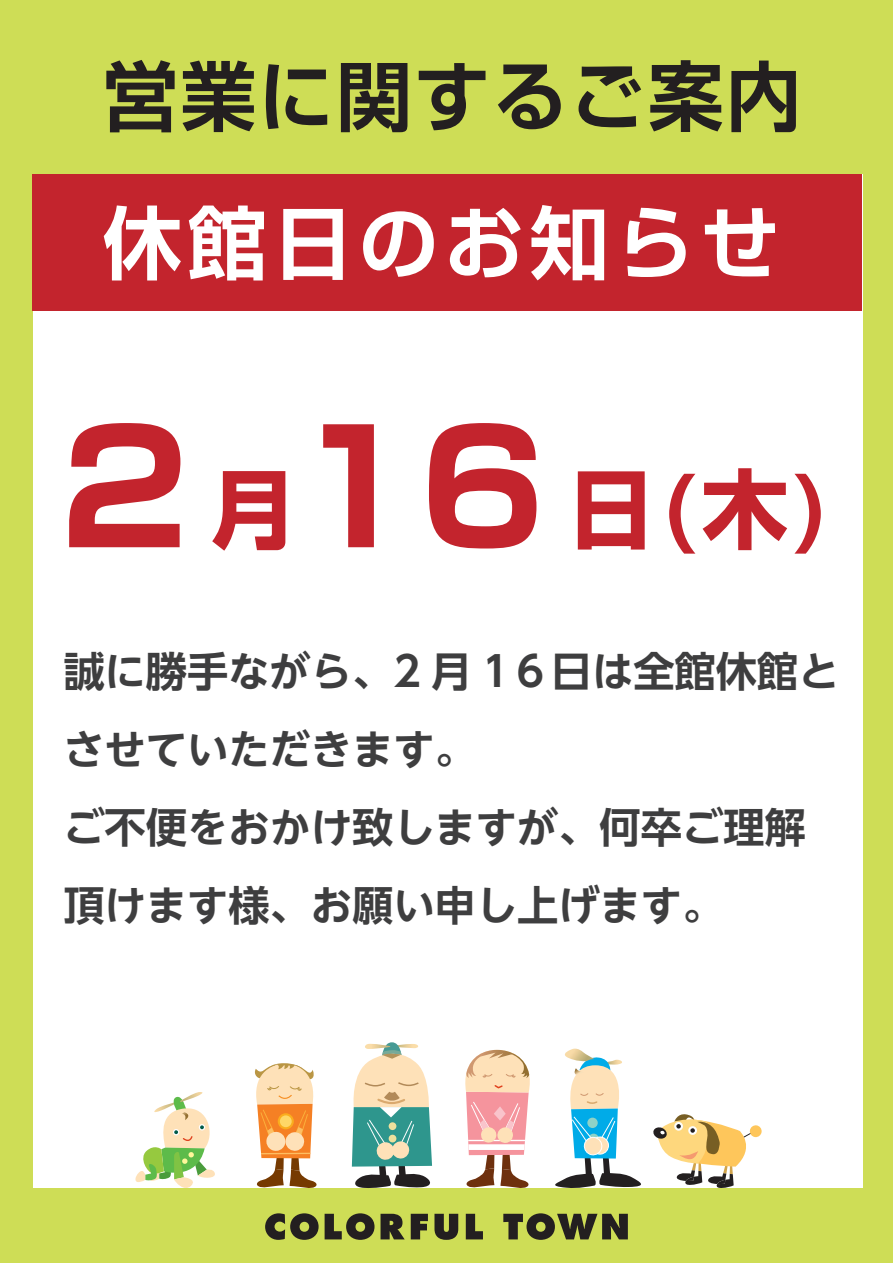
<style>
.page{position:relative;width:893px;height:1263px;background:#cedd56}
.page>*{position:absolute;margin:0;border:0;box-sizing:border-box;transform-origin:0 0}
.t1{font:700 86.55px "Shin Go Pr 6";color:#c3242d}
.t2{font:700 79.35px "Shin Go Pr 6 De";letter-spacing:.075em;color:#fff}
.t3{font:700 76.05px "Shin Go Pr 6 De";letter-spacing:.025em;color:#231f20}
.t4{font:700 41.25px/78px "UD Shin Go NT Pro De";color:#3e3e3f}
.s1{font-size:156px}
</style>
<div class="page">
<svg style="left:265px;top:1213px;width:54px;height:27px"></svg>
<svg style="left:325px;top:1213px;width:49px;height:27px"></svg>
<svg style="left:381px;top:1214px;width:24px;height:25px"></svg>
<svg style="left:411px;top:1214px;width:17px;height:25px"></svg>
<svg style="left:434px;top:1214px;width:24px;height:26px"></svg>
<svg style="left:466px;top:1214px;width:17px;height:25px"></svg>
<svg style="left:503px;top:1213px;width:125px;height:27px"></svg>
<div style="left:33px;top:174px;width:829px;height:1013px;background:#fff"></div>
<div style="left:32px;top:174px;width:829px;height:136px;background:#c3242d"></div>
<img style="left:194px;top:1092px;width:9px;height:2px">
<svg style="left:134px;top:1094px;width:82px;height:94px"></svg>
<img style="left:565px;top:1048px;width:22px;height:7px">
<svg style="left:252px;top:1063px;width:66px;height:125px"></svg>
<svg style="left:350px;top:1042px;width:82px;height:146px"></svg>
<svg style="left:462px;top:1050px;width:73px;height:138px"></svg>
<div style="left:749px;top:1125px;width:13px;height:12px;background:#fec65b;border-radius:6px"></div>
<svg style="left:547px;top:1055px;width:209px;height:133px"></svg>
<h3 class="t3" style="left:102px;top:34px;width:701px">営業に関するご案内</h3>
<h2 class="t2" style="left:103px;top:178px;width:678px">休館日のお知らせ</h2>
<h1 class="t1" style="left:61px;top:440px;width:772px"><span class="s1">2</span> 月<span class="s1">16</span> 日(木)</h1>
<p class="t4" style="left:63px;top:631px;width:778px">誠に勝手ながら、2 月 1６日は全館休館とさせていただきます。<br>ご不便をおかけ致しますが、何卒ご理解頂けます様、お願い申し上げます。</p>
</div>
